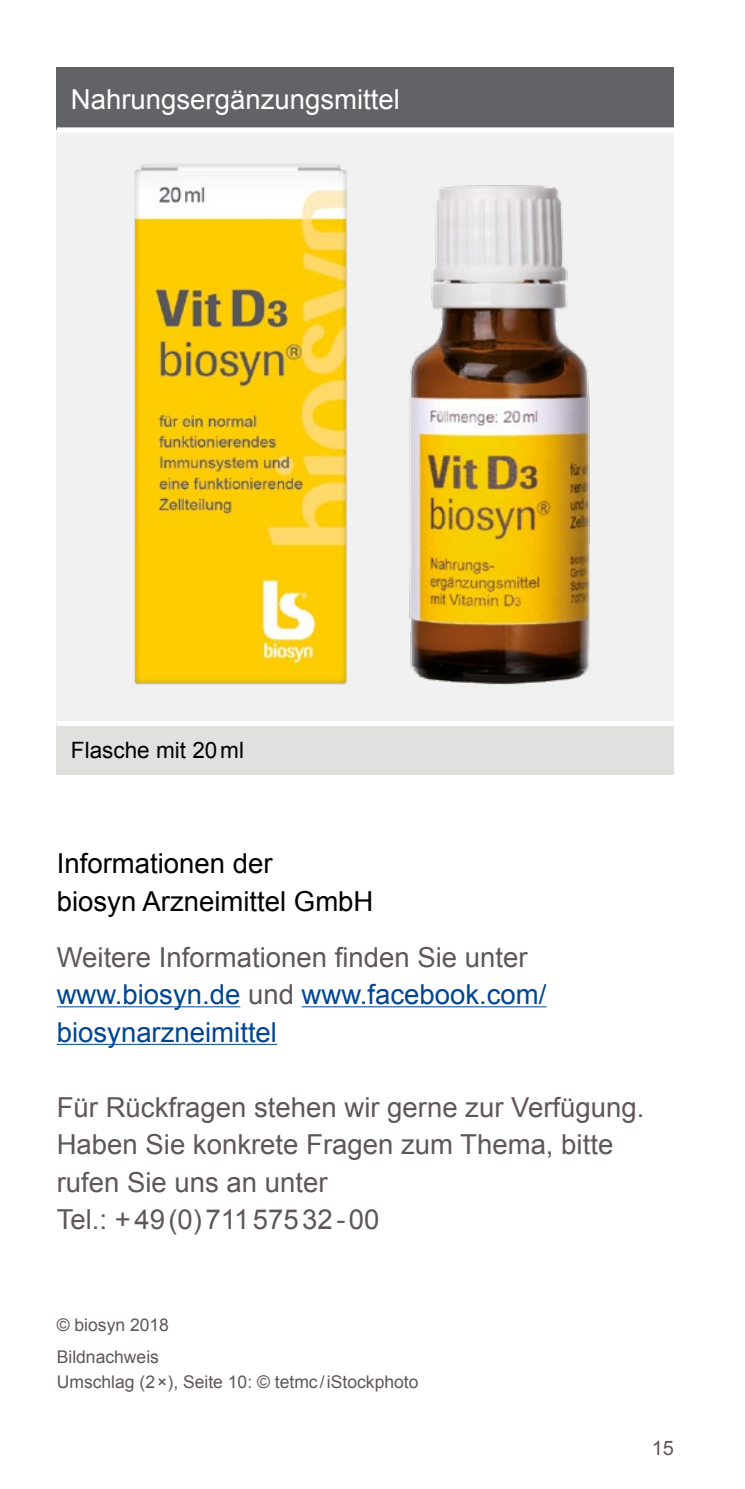
<style>
.page{position:relative;width:745px;height:1489px;background:#fff}
.page>*{position:absolute;margin:0;border:0;box-sizing:border-box;transform-origin:0 0}
.fliesstext_Laien{font:27.5px/37.5px "Arial";color:#60565a}
.fliesstext_Laien-2{font:27.5px/37.5px "Arial";color:#014593}
.zwischenhead{font:27.5px/37.5px "Arial";color:#000}
.Headline_Balken_11_P{font:27.5px "Arial";color:#fff}
.tabelle_11_Pt{font:22.5px "Arial";color:#000}
.t1{font:20px "Arial";color:#60565a}
.marginalien{font:17.5px "Arial";color:#60565a}
.s1{color:#60565a}
</style>
<div class="page">
<div style="left:57px;top:67px;width:616px;height:63px;background:#626366"></div>
<div style="left:57px;top:130px;width:616px;height:593px;background:#f0f1f0"></div>
<div style="left:57px;top:723px;width:616px;height:52px;background:#e0e1df"></div>
<div style="left:57px;top:127px;width:616px;height:5px;background:#fff"></div>
<div style="left:57px;top:721px;width:616px;height:5px;background:#fff"></div>
<img style="left:134px;top:163px;width:456px;height:522px">
<hr style="left:57px;top:1006px;width:183px;height:1px;background:#014593">
<hr style="left:301px;top:1006px;width:245px;height:1px;background:#014593">
<hr style="left:57px;top:1043px;width:220px;height:1px;background:#014593">
<p class="Headline_Balken_11_P" style="left:71px;top:81px;width:330px">Nahrungsergänzungsmittel</p>
<p class="tabelle_11_Pt" style="left:71px;top:735px;width:174px">Flasche mit 20ml</p>
<p class="zwischenhead" style="left:57px;top:844px;width:318px">Informationen der<br>biosyn Arzneimittel GmbH</p>
<p class="fliesstext_Laien-2" style="left:57px;top:938px;width:491px"><span class="s1">Weitere Informationen finden Sie unter </span>www.biosyn.de <span class="s1">und</span> www.facebook.com/ biosynarzneimittel</p>
<p class="fliesstext_Laien" style="left:57px;top:1088px;width:588px">Für Rückfragen stehen wir gerne zur Verfügung.<br>Haben Sie konkrete Fragen zum Thema, bitte rufen Sie uns an unter<br>Tel.: +49(0)71157532-00</p>
<p class="marginalien" style="left:57px;top:1313px;width:114px">© biosyn 2018</p>
<p class="marginalien" style="left:57px;top:1345px;width:104px">Bildnachweis</p>
<p class="marginalien" style="left:57px;top:1370px;width:363px">Umschlag (2×), Seite 10: © tetmc/iStockphoto</p>
<p class="t1" style="left:651px;top:1434px;width:24px">15</p>
</div>
